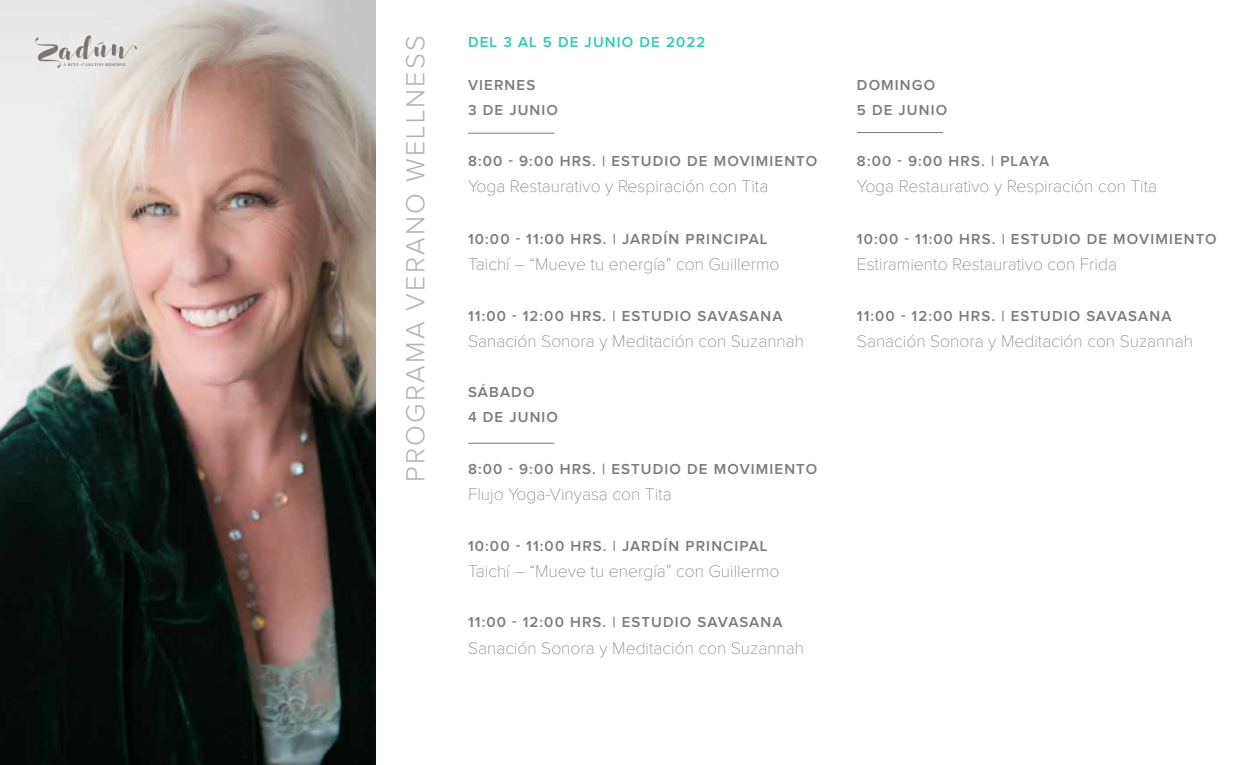
<style>
.page{position:relative;width:1260px;height:765px;background:#fff}
.page>*{position:absolute;margin:0;border:0;box-sizing:border-box;transform-origin:0 0}
.t1{font:300 27.25px "Proxima Nova";letter-spacing:.08em;color:#b3b2b2}
.t2{font:100 17.5px "Proxima Nova T";color:#77787b}
.t3{font:600 15px/25px "Proxima Nova";letter-spacing:.075em;color:#7c7b7b}
.t4{font:600 15px "Proxima Nova";letter-spacing:.075em;color:#2dcbb4}
</style>
<div class="page">
<img style="left:0;top:0;width:376px;height:765px">
<svg style="left:35px;top:35px;width:102px;height:33px;background:#d2d1cf"></svg>
<hr style="left:468px;top:133px;width:86px;height:1px;background:#7c7b7b">
<hr style="left:468px;top:443px;width:86px;height:1px;background:#7c7b7b">
<hr style="left:857px;top:132px;width:86px;height:1px;background:#7c7b7b">
<h1 class="t1" style="left:403px;top:482px;width:448px;rotate:-90deg">PROGRAMA VERANO WELLNESS</h1>
<p class="t4" style="left:468px;top:35px;width:239px">DEL 3 AL 5 DE JUNIO DE 2022</p>
<p class="t3" style="left:468px;top:73px;width:91px">VIERNES<br>3 DE JUNIO</p>
<p class="t3" style="left:468px;top:149px;width:351px">8:00 - 9:00 HRS. | ESTUDIO DE MOVIMIENTO</p>
<p class="t2" style="left:468px;top:176px;width:302px">Yoga Restaurativo y Respiración con Tita</p>
<p class="t3" style="left:468px;top:227px;width:301px">10:00 - 11:00 HRS. | JARDÍN PRINCIPAL</p>
<p class="t2" style="left:468px;top:254px;width:313px">Taichí – “Mueve tu energía” con Guillermo</p>
<p class="t3" style="left:468px;top:304px;width:316px">11:00 - 12:00 HRS. | ESTUDIO SAVASANA</p>
<p class="t2" style="left:468px;top:331px;width:337px">Sanación Sonora y Meditación con Suzannah</p>
<p class="t3" style="left:468px;top:380px;width:92px">SÁBADO<br>4 DE JUNIO</p>
<p class="t3" style="left:468px;top:457px;width:351px">8:00 - 9:00 HRS. | ESTUDIO DE MOVIMIENTO</p>
<p class="t2" style="left:468px;top:484px;width:205px">Flujo Yoga-Vinyasa con Tita</p>
<p class="t3" style="left:468px;top:534px;width:301px">10:00 - 11:00 HRS. | JARDÍN PRINCIPAL</p>
<p class="t2" style="left:468px;top:561px;width:313px">Taichí – “Mueve tu energía” con Guillermo</p>
<p class="t3" style="left:468px;top:610px;width:316px">11:00 - 12:00 HRS. | ESTUDIO SAVASANA</p>
<p class="t2" style="left:468px;top:638px;width:337px">Sanación Sonora y Meditación con Suzannah</p>
<p class="t3" style="left:857px;top:73px;width:92px">DOMINGO<br>5 DE JUNIO</p>
<p class="t3" style="left:857px;top:149px;width:194px">8:00 - 9:00 HRS. | PLAYA</p>
<p class="t2" style="left:857px;top:176px;width:302px">Yoga Restaurativo y Respiración con Tita</p>
<p class="t3" style="left:857px;top:227px;width:361px">10:00 - 11:00 HRS. | ESTUDIO DE MOVIMIENTO</p>
<p class="t2" style="left:857px;top:254px;width:262px">Estiramiento Restaurativo con Frida</p>
<p class="t3" style="left:857px;top:304px;width:316px">11:00 - 12:00 HRS. | ESTUDIO SAVASANA</p>
<p class="t2" style="left:857px;top:331px;width:337px">Sanación Sonora y Meditación con Suzannah</p>
</div>
